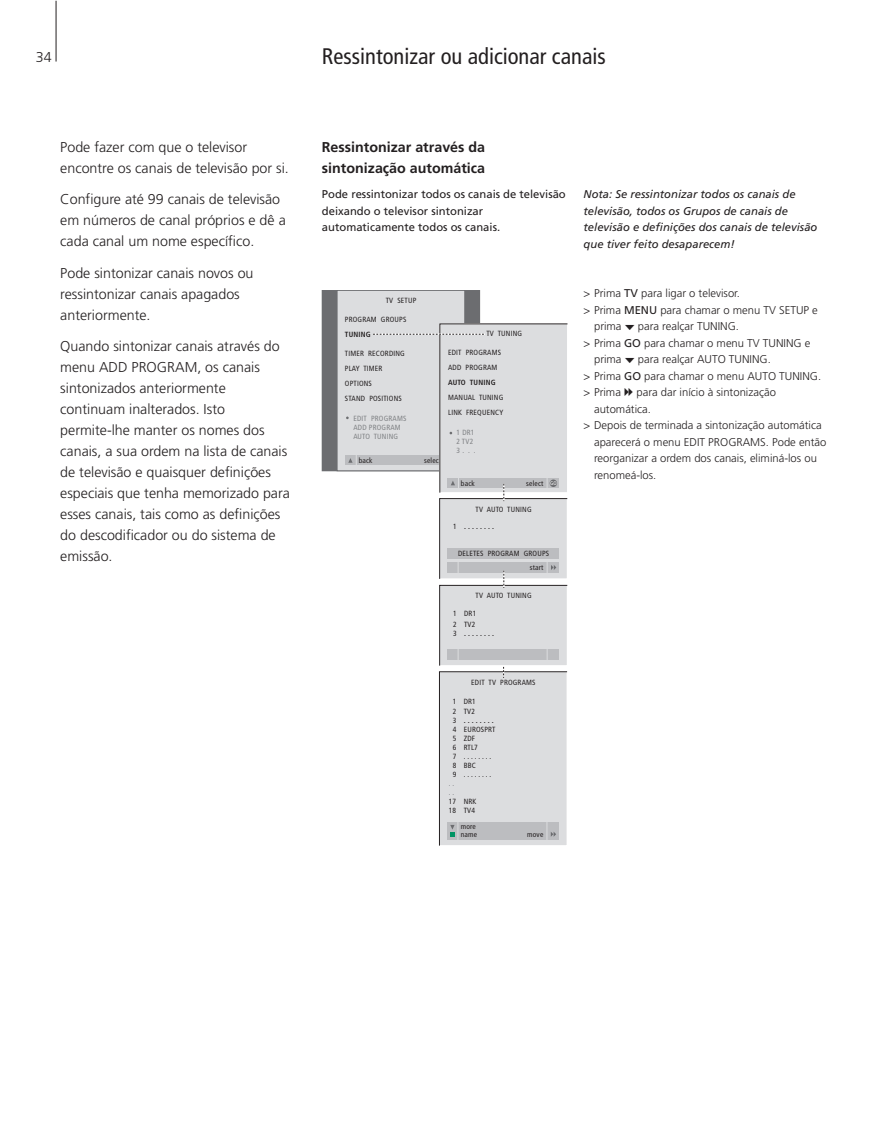
<style>
.page{position:relative;width:884px;height:1134px;background:#fff}
.page>*{position:absolute;margin:0;border:0;box-sizing:border-box;transform-origin:0 0}
.t1{font:condensed 22.5px "Frutiger";color:#231f20}
.t2{font:300 14.25px/21px "Frutiger";color:#231f20}
.t3{font:700 14.25px/21px "Frutiger";color:#231f20}
.t4{font:300 11.25px "Frutiger";color:#231f20}
.t5{font:italic 11.25px/16.5px "Frutiger";color:#231f20}
.t6{font:11.25px/16.5px "Frutiger";color:#231f20}
.t7{font:condensed 7.5px/9px "Frutiger";letter-spacing:.025em;color:#231f20}
.t8{font:condensed 7.5px/9px "Frutiger";letter-spacing:.025em;color:#808285}
.t9{font:700 condensed 7.5px "Frutiger";letter-spacing:.025em;color:#231f20}
.s1{font-size:5.25px;color:#fff}
.s2{font-weight:400}
.s3{font-weight:700}
</style>
<div class="page">
<hr style="left:56px;top:1px;width:1px;height:61px;background:#231f20">
<div style="left:322px;top:290px;width:157px;height:181px;background:#6c6d70"></div>
<div style="left:337px;top:290px;width:127px;height:181px;background:#dcdddf"></div>
<div style="left:337px;top:290px;width:128px;height:181px;border:1px solid #6c6d70"></div>
<div style="left:345px;top:456px;width:111px;height:9px;background:#bcbdc0"></div>
<svg style="left:348px;top:455px;width:9px;height:10px"></svg>
<svg style="left:373px;top:322px;width:194px;height:524px"></svg>
<p class="t2" style="left:36px;top:47px;width:17px">34</p>
<h1 class="t1" style="left:322px;top:48px;width:285px">Ressintonizar ou adicionar canais</h1>
<p class="t2" style="left:60px;top:137px;width:230px">Pode fazer com que o televisor encontre os canais de televisão por si.</p>
<p class="t2" style="left:60px;top:190px;width:227px">Configure até 99 canais de televisão em números de canal próprios e dê a cada canal um nome específico.</p>
<p class="t2" style="left:60px;top:263px;width:195px">Pode sintonizar canais novos ou ressintonizar canais apagados anteriormente.</p>
<p class="t2" style="left:60px;top:337px;width:231px">Quando sintonizar canais através do menu ADD PROGRAM, os canais sintonizados anteriormente continuam inalterados. Isto permite-lhe manter os nomes dos canais, a sua ordem na lista de canais de televisão e quaisquer definições especiais que tenha memorizado para esses canais, tais como as definições do descodificador ou do sistema de emissão.</p>
<p class="t3" style="left:322px;top:137px;width:165px">Ressintonizar através da sintonização automática</p>
<p class="t6" style="left:322px;top:187px;width:245px">Pode ressintonizar todos os canais de televisão deixando o televisor sintonizar automaticamente todos os canais.</p>
<p class="t7" style="left:386px;top:296px;width:32px">TV SETUP</p>
<p class="t7" style="left:345px;top:315px;width:63px">PROGRAM GROUPS</p>
<p class="t9" style="left:345px;top:331px;width:27px">TUNING</p>
<p class="t7" style="left:345px;top:347px;width:61px;line-height:15px">TIMER RECORDING<br>PLAY TIMER<br>OPTIONS<br>STAND POSITIONS</p>
<p class="t8" style="left:353px;top:414px;width:55px">EDIT PROGRAMS<br>ADD PROGRAM<br>AUTO TUNING</p>
<p class="t7" style="left:486px;top:330px;width:37px">TV TUNING</p>
<p class="t7" style="left:448px;top:346px;width:55px;line-height:15px">EDIT PROGRAMS<br>ADD PROGRAM</p>
<p class="t9" style="left:448px;top:380px;width:49px">AUTO TUNING</p>
<p class="t7" style="left:448px;top:391px;width:57px;line-height:15px">MANUAL TUNING<br>LINK FREQUENCY</p>
<p class="t8" style="left:456px;top:428px;width:20px">1 DR1<br>2 TV2<br>3 . . .</p>
<p class="t7" style="left:359px;top:457px;width:15px">back</p>
<p class="t7" style="left:424px;top:457px;width:32px">select <span class="s1">GO</span></p>
<p class="t7" style="left:461px;top:480px;width:15px">back</p>
<p class="t7" style="left:526px;top:480px;width:32px">select <span class="s1">GO</span></p>
<p class="t7" style="left:475px;top:505px;width:57px">TV AUTO TUNING</p>
<p class="t9" style="left:453px;top:524px;width:42px"><span class="s2">1</span> . . . . . . . .</p>
<p class="t7" style="left:458px;top:550px;width:93px">DELETES PROGRAM GROUPS</p>
<p class="t7" style="left:530px;top:564px;width:15px">start</p>
<p class="t7" style="left:475px;top:592px;width:57px">TV AUTO TUNING</p>
<p class="t7" style="left:453px;top:609px;width:25px;line-height:10.5px">1 DR1<br>2 TV2</p>
<p class="t9" style="left:453px;top:630px;width:42px"><span class="s2">3</span> . . . . . . . .</p>
<p class="t7" style="left:471px;top:678px;width:66px">EDIT TV PROGRAMS</p>
<p class="t7" style="left:453px;top:696px;width:25px;line-height:10.5px">1 DR1<br>2 TV2</p>
<p class="t7" style="left:453px;top:717px;width:44px">3 <span class="s3">. . . . . . . .<br></span>4 EUROSPRT<br>5 ZDF<br>6 RTL7<br>7 . . . . . . . .<br>8 BBC<br>9 . . . . . . . .</p>
<p class="t8" style="left:449px;top:780px;width:7px">. . . .</p>
<p class="t7" style="left:449px;top:798px;width:29px">17 NRK<br>18 TV4</p>
<p class="t7" style="left:461px;top:824px;width:18px;line-height:7.5px">more name</p>
<p class="t7" style="left:527px;top:830px;width:18px">move</p>
<p class="t5" style="left:583px;top:187px;width:235px">Nota: Se ressintonizar todos os canais de televisão, todos os Grupos de canais de televisão e definições dos canais de televisão que tiver feito desaparecem!</p>
<p class="t4" style="left:583px;top:289px;width:158px">&gt; Prima <span class="s2">TV</span> para ligar o televisor.</p>
<p class="t4" style="left:583px;top:305px;width:236px">&gt; Prima <span class="s2">MENU</span> para chamar o menu TV SETUP e</p>
<p class="t4" style="left:594px;top:322px;width:146px">prima ▼ para realçar TUNING.</p>
<p class="t4" style="left:583px;top:338px;width:228px">&gt; Prima <span class="s2">GO</span> para chamar o menu TV TUNING e</p>
<p class="t4" style="left:594px;top:355px;width:178px">prima ▼ para realçar AUTO TUNING.</p>
<p class="t4" style="left:583px;top:371px;width:239px">&gt; Prima <span class="s2">GO</span> para chamar o menu AUTO TUNING.</p>
<p class="t4" style="left:583px;top:388px;width:194px">&gt; Prima ▼▼ para dar início à sintonização</p>
<p class="t4" style="left:594px;top:404px;width:58px">automática.</p>
<p class="t4" style="left:583px;top:421px;width:239px">&gt; Depois de terminada a sintonização automática</p>
<p class="t4" style="left:594px;top:437px;width:234px">aparecerá o menu EDIT PROGRAMS. Pode então</p>
<p class="t4" style="left:594px;top:454px;width:224px">reorganizar a ordem dos canais, eliminá-los ou</p>
<p class="t4" style="left:594px;top:470px;width:64px">renomeá-los.</p>
</div>
